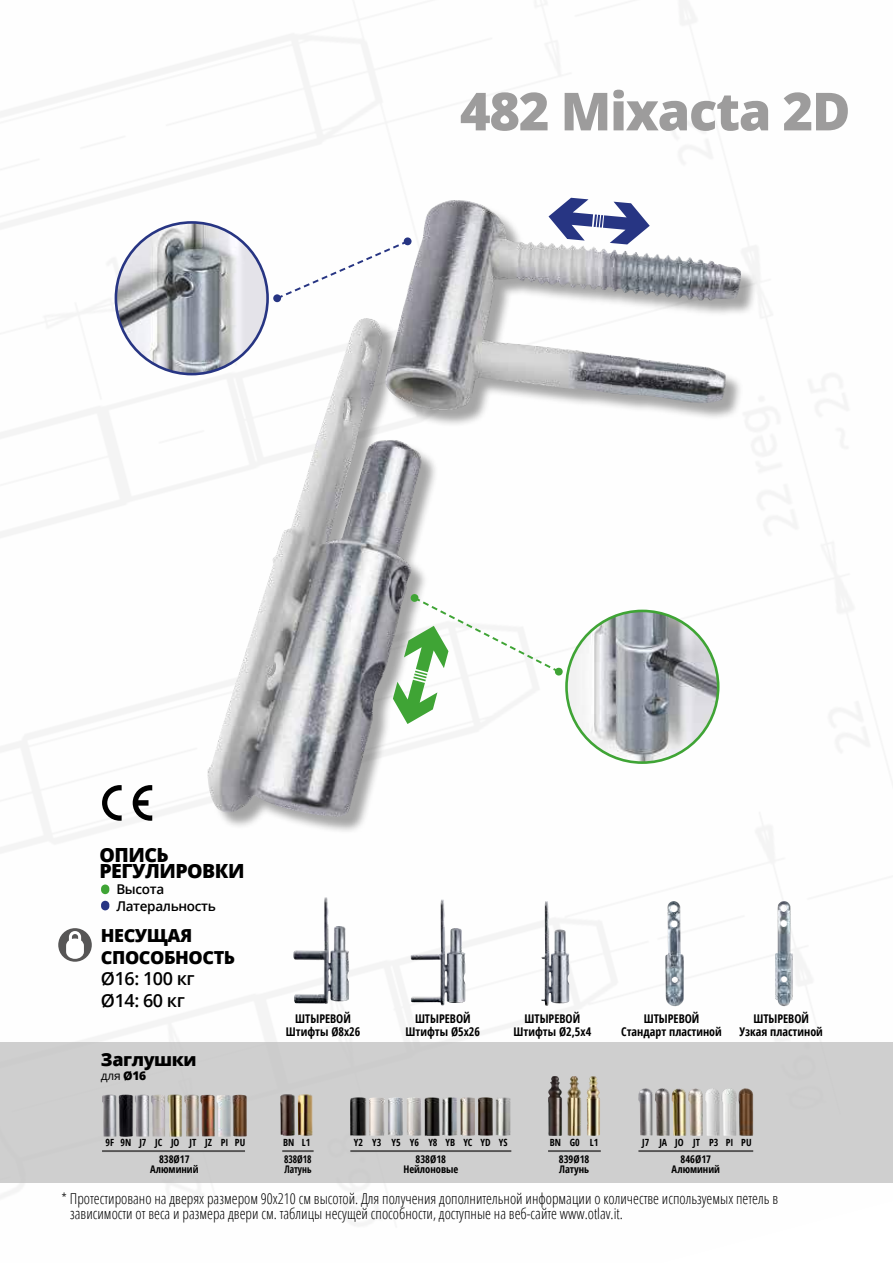
<style>
.page{position:relative;width:893px;height:1263px;background:#fff}
.page>*{position:absolute;margin:0;border:0;box-sizing:border-box;transform-origin:0 0}
.t1{font:800 52.5px "Open Sans";letter-spacing:-.025em;color:#9d9c9c}
.t2{font:800 19.5px/16.5px "Open Sans";letter-spacing:-.025em;color:#000}
.t3{font:800 18px/21.6px "Open Sans";letter-spacing:-.025em;color:#000}
.t4{font:600 18px/21.6px "Open Sans";letter-spacing:-.025em;color:#000}
.t5{font:300 condensed 15px/15px "Open Sans";color:#000}
.t6{font:600 13.5px/16.2px "Open Sans";letter-spacing:-.025em;color:#000}
.t7{font:700 condensed 12px/13.5px "Open Sans";color:#000;text-align:center}
.t8{font:12px "Open Sans";color:#000}
.t9{font:700 condensed 10.5px/9.3px "Open Sans";color:#000;text-align:center}
.t10{font:700 condensed 10.5px/9.3px "Open Sans";color:#000;scale:.9 1}
.t11{font:700 condensed 9.9px "Open Sans";color:#000}
.s1{font-weight:800}
</style>
<div class="page">
<img style="left:0;top:0;width:893px;height:1226px">
<div style="left:0;top:1042px;width:893px;height:140px;background:#cfcfcf"></div>
<div style="left:210px;top:203px;width:549px;height:632px;background:#000;opacity:.35"></div>
<img style="left:384px;top:200px;width:358px;height:212px">
<img style="left:566px;top:611px;width:152px;height:152px;border-radius:76px">
<div style="left:565px;top:610px;width:154px;height:154px;border:3px solid #3fa435;border-radius:50%"></div>
<img style="left:116px;top:222px;width:152px;height:152px;border-radius:76px">
<div style="left:115px;top:221px;width:154px;height:154px;border:3px solid #273583;border-radius:50%"></div>
<svg style="left:548px;top:198px;width:102px;height:46px"></svg>
<svg style="left:393px;top:593px;width:170px;height:131px"></svg>
<svg style="left:275px;top:239px;width:135px;height:62px"></svg>
<div style="left:273px;top:294px;width:8px;height:8px;background:#273583;border-radius:50%"></div>
<div style="left:404px;top:237px;width:8px;height:8px;background:#273583;border-radius:50%"></div>
<div style="left:58px;top:928px;width:34px;height:34px;background:#575656;border-radius:50%"></div>
<svg style="left:66px;top:931px;width:18px;height:28px"></svg>
<svg style="left:102px;top:785px;width:20px;height:36px"></svg>
<svg style="left:133px;top:785px;width:19px;height:36px"></svg>
<img style="left:541px;top:901px;width:29px;height:105px">
<img style="left:293px;top:897px;width:56px;height:107px">
<img style="left:411px;top:899px;width:55px;height:106px">
<img style="left:665px;top:901px;width:19px;height:105px">
<img style="left:775px;top:901px;width:18px;height:105px">
<hr style="left:350px;top:1150px;width:161px;height:2px;background:#575656">
<hr style="left:638px;top:1150px;width:115px;height:2px;background:#575656">
<hr style="left:548px;top:1150px;width:53px;height:2px;background:#575656">
<img style="left:350px;top:1097px;width:161px;height:39px">
<img style="left:548px;top:1076px;width:44px;height:60px">
<img style="left:638px;top:1088px;width:115px;height:48px">
<img style="left:280px;top:1094px;width:33px;height:42px">
<hr style="left:102px;top:1150px;width:143px;height:2px;background:#575656">
<hr style="left:282px;top:1150px;width:32px;height:2px;background:#575656">
<img style="left:102px;top:1094px;width:145px;height:43px">
<div style="left:101px;top:884px;width:8px;height:10px;background:#3fa435;border-radius:4px"></div>
<div style="left:101px;top:901px;width:8px;height:9px;background:#273583;border-radius:4px"></div>
<h1 class="t1" style="left:460px;top:71px;width:392px">482 Mixacta 2D</h1>
<h2 class="t2" style="left:99px;top:845px;width:147px">ОПИСЬ<br>РЕГУЛИРОВКИ</h2>
<p class="t6" style="left:116px;top:881px;width:101px">Высота<br>Латеральность</p>
<p class="t3" style="left:101px;top:924px;width:136px">НЕСУЩАЯ<br>СПОСОБНОСТЬ</p>
<p class="t4" style="left:101px;top:967px;width:95px">Ø16: 100 кг<br>Ø14: 60 кг</p>
<p class="t3" style="left:101px;top:1048px;width:97px">Заглушки</p>
<p class="t8" style="left:101px;top:1067px;width:47px">для <span class="s1">Ø16</span></p>
<p class="t7" style="left:286px;top:1011px;width:76px">ШТЫРЕВОЙ<br>Штифты Ø8x26</p>
<p class="t7" style="left:406px;top:1011px;width:76px">ШТЫРЕВОЙ<br>Штифты Ø5x26</p>
<p class="t7" style="left:514px;top:1011px;width:79px">ШТЫРЕВОЙ<br>Штифты Ø2,5x4</p>
<p class="t7" style="left:621px;top:1011px;width:102px">ШТЫРЕВОЙ<br>Стандарт пластиной</p>
<p class="t7" style="left:739px;top:1011px;width:85px">ШТЫРЕВОЙ<br>Узкая пластиной</p>
<p class="t11" style="left:106px;top:1135px;width:141px">9F 9N J7 JC JO JT JZ PI PU</p>
<p class="t11" style="left:283px;top:1135px;width:29px">BN L1</p>
<p class="t11" style="left:354px;top:1135px;width:155px">Y2 Y3 Y5 Y6 Y8 YB YC YD YS</p>
<p class="t11" style="left:550px;top:1135px;width:50px">BN G0 L1</p>
<p class="t11" style="left:642px;top:1135px;width:111px">J7 JA JO JT P3 PI PU</p>
<p class="t9" style="left:150px;top:1154px;width:50px">838Ø17<br>Алюминий</p>
<p class="t10" style="left:284px;top:1154px;width:32px">838Ø18<br>Латунь</p>
<p class="t9" style="left:403px;top:1154px;width:56px">838Ø18<br>Нейлоновые</p>
<p class="t9" style="left:559px;top:1154px;width:32px;text-align:left">839Ø18<br>Латунь</p>
<p class="t9" style="left:672px;top:1154px;width:50px">846Ø17<br>Алюминий</p>
<p class="t5" style="left:70px;top:1191px;width:709px;text-indent:-9px">* Протестировано на дверях размером 90x210 см высотой. Для получения дополнительной информации о количестве используемых петель в зависимости от веса и размера двери см. таблицы несущей способности, доступные на веб-сайте www.otlav.it.</p>
</div>
